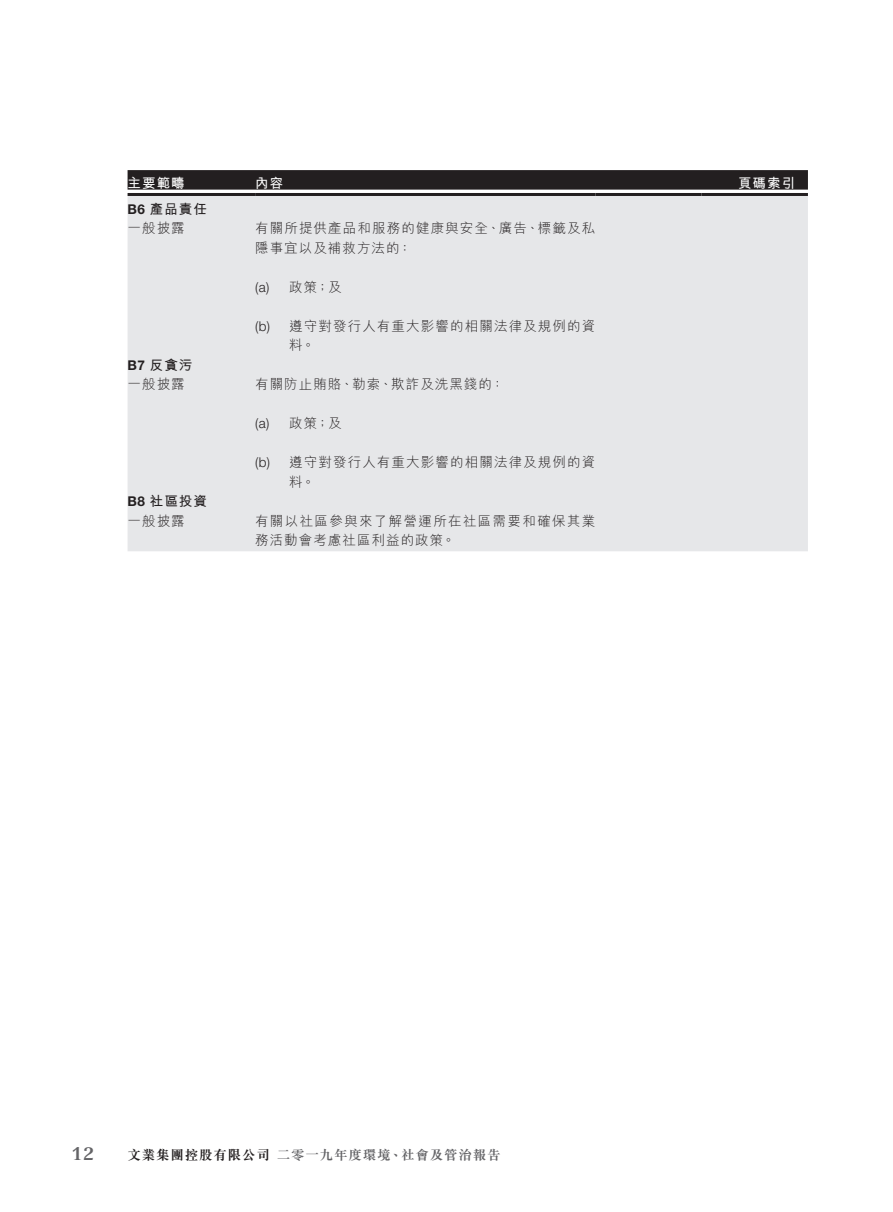
<style>
.page{position:relative;width:893px;height:1212px;background:#fff}
.page>*{position:absolute;margin:0;border:0;box-sizing:border-box;transform-origin:0 0}
.t1{font:700 18px "Versailles LT Std";color:#636366}
.Body_Text{font:300 13.5px/19.5px "M Hei HK";letter-spacing:.085em;color:#231f20}
.t2{font:700 13.5px "M Sung HK";letter-spacing:.06em;color:#636366}
.Body_Text-2{font:700 13.5px "M Hei HK";letter-spacing:.08em;color:#231f20}
.Body_Text-3{font:700 13.5px "M Hei HK";letter-spacing:.08em;color:#fff}
.s1{font-family:"Helvetica Neue LT Std"}
.s2{color:#231f20}
</style>
<div class="page">
<svg style="left:128px;top:170px;width:680px;height:20px;background:#282425"></svg>
<div style="left:128px;top:196px;width:680px;height:355px;background:#e6e7e9"></div>
<hr style="left:128px;top:193px;width:127px;height:3px;background:#231f20">
<hr style="left:255px;top:193px;width:340px;height:3px;background:#231f20">
<hr style="left:595px;top:193px;width:107px;height:3px;background:#231f20">
<hr style="left:702px;top:193px;width:106px;height:3px;background:#231f20">
<p class="Body_Text-3" style="left:128px;top:173px;width:59px">主要範疇</p>
<p class="Body_Text-3" style="left:255px;top:173px;width:30px">內容</p>
<p class="Body_Text-3" style="left:738px;top:173px;width:59px">頁碼索引</p>
<p class="Body_Text-2" style="left:128px;top:199px;width:81px"><span class="s1">B6</span> 產品責任</p>
<p class="Body_Text" style="left:128px;top:218px;width:59px">一般披露</p>
<p class="Body_Text" style="left:255px;top:218px;width:342px">有關所提供產品和服務的健康與安全、廣告、標籤及私隱事宜以及補救方法的：</p>
<p class="Body_Text" style="left:255px;top:277px;width:88px"><span class="s1">(a)</span> 政策；及</p>
<p class="Body_Text" style="left:289px;top:316px;width:308px;text-indent:-34px"><span class="s1">(b)</span> 遵守對發行人有重大影響的相關法律及規例的資料。</p>
<p class="Body_Text-2" style="left:128px;top:355px;width:66px"><span class="s1">B7</span> 反貪污</p>
<p class="Body_Text" style="left:128px;top:374px;width:59px">一般披露</p>
<p class="Body_Text" style="left:255px;top:374px;width:251px">有關防止賄賂、勒索、欺詐及洗黑錢的：</p>
<p class="Body_Text" style="left:255px;top:413px;width:88px"><span class="s1">(a)</span> 政策；及</p>
<p class="Body_Text" style="left:289px;top:452px;width:308px;text-indent:-34px"><span class="s1">(b)</span> 遵守對發行人有重大影響的相關法律及規例的資料。</p>
<p class="Body_Text-2" style="left:128px;top:491px;width:81px"><span class="s1">B8</span> 社區投資</p>
<p class="Body_Text" style="left:128px;top:511px;width:59px">一般披露</p>
<p class="Body_Text" style="left:255px;top:511px;width:342px">有關以社區參與來了解營運所在社區需要和確保其業務活動會考慮社區利益的政策。</p>
<h1 class="t1" style="left:72px;top:1143px;width:24px">12</h1>
<p class="t2" style="left:128px;top:1148px;width:375px"><span class="s2">文業集團控股有限公司</span>二零一九年度環境、社會及管治報告</p>
</div>
